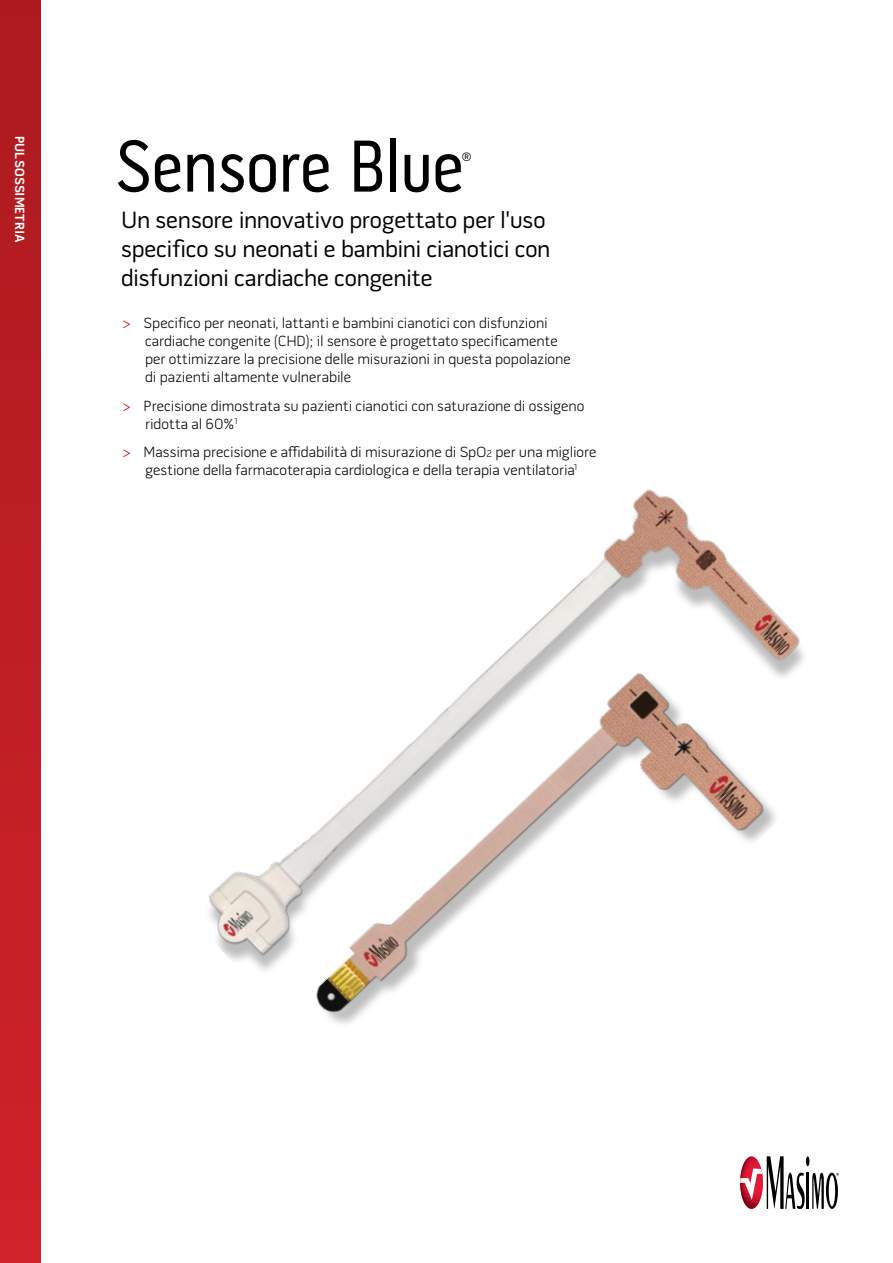
<style>
.page{position:relative;width:893px;height:1263px;background:#fff}
.page>*{position:absolute;margin:0;border:0;box-sizing:border-box;transform-origin:0 0}
.t1{font:75px "Pill Gothic Cn 300 mg";letter-spacing:-.02em;color:#000}
.t2{font:24px/28.8px "Pill Gothic 600 mg";letter-spacing:-.01em;color:#000}
.t3{font:300 15px/18px "Pill Gothic 600 mg";color:#000}
.t4{font:700 13.5px "Pill Gothic 600 mg";letter-spacing:.015em;color:#fff}
.t5{font:12.3px "Pill Gothic 600 mg";color:#000}
.s1{font-weight:400;color:#d2232a}
.s2{font-size:10.5px}
</style>
<div class="page">
<div style="left:0;top:0;width:40px;height:1263px;background:linear-gradient(to bottom,#ac1b1f,#cf2329)"></div>
<svg style="left:740px;top:1156px;width:99px;height:53px"></svg>
<img style="left:209px;top:489px;width:595px;height:474px">
<img style="left:254px;top:649px;width:545px;height:529px">
<p class="t4" style="left:25px;top:136px;width:108px;rotate:90deg">Pulsossimetria</p>
<h1 class="t1" style="left:115px;top:136px;width:350px">Sensore Blue</h1>
<p class="t5" style="left:462px;top:151px;width:11px">®</p>
<h2 class="t2" style="left:121px;top:208px;width:431px">Un sensore innovativo progettato per l'uso specifico su neonati e bambini cianotici con disfunzioni cardiache congenite</h2>
<p class="t3" style="left:145px;top:315px;width:427px;text-indent:-22px"><span class="s1">&gt;</span> Specifico per neonati, lattanti e bambini cianotici con disfunzioni cardiache congenite (CHD); il sensore è progettato specificamente per ottimizzare la precisione delle misurazioni in questa popolazione di pazienti altamente vulnerabile</p>
<p class="t3" style="left:145px;top:398px;width:441px;text-indent:-22px"><span class="s1">&gt;</span> Precisione dimostrata su pazienti cianotici con saturazione di ossigeno ridotta al 60%<sup>1</sup></p>
<p class="t3" style="left:123px;top:445px;width:475px;text-align:center"><span class="s1">&gt;</span> Massima precisione e affidabilità di misurazione di SpO<span class="s2">2</span> per una migliore gestione della farmacoterapia cardiologica e della terapia ventilatoria<sup>1</sup></p>
</div>
